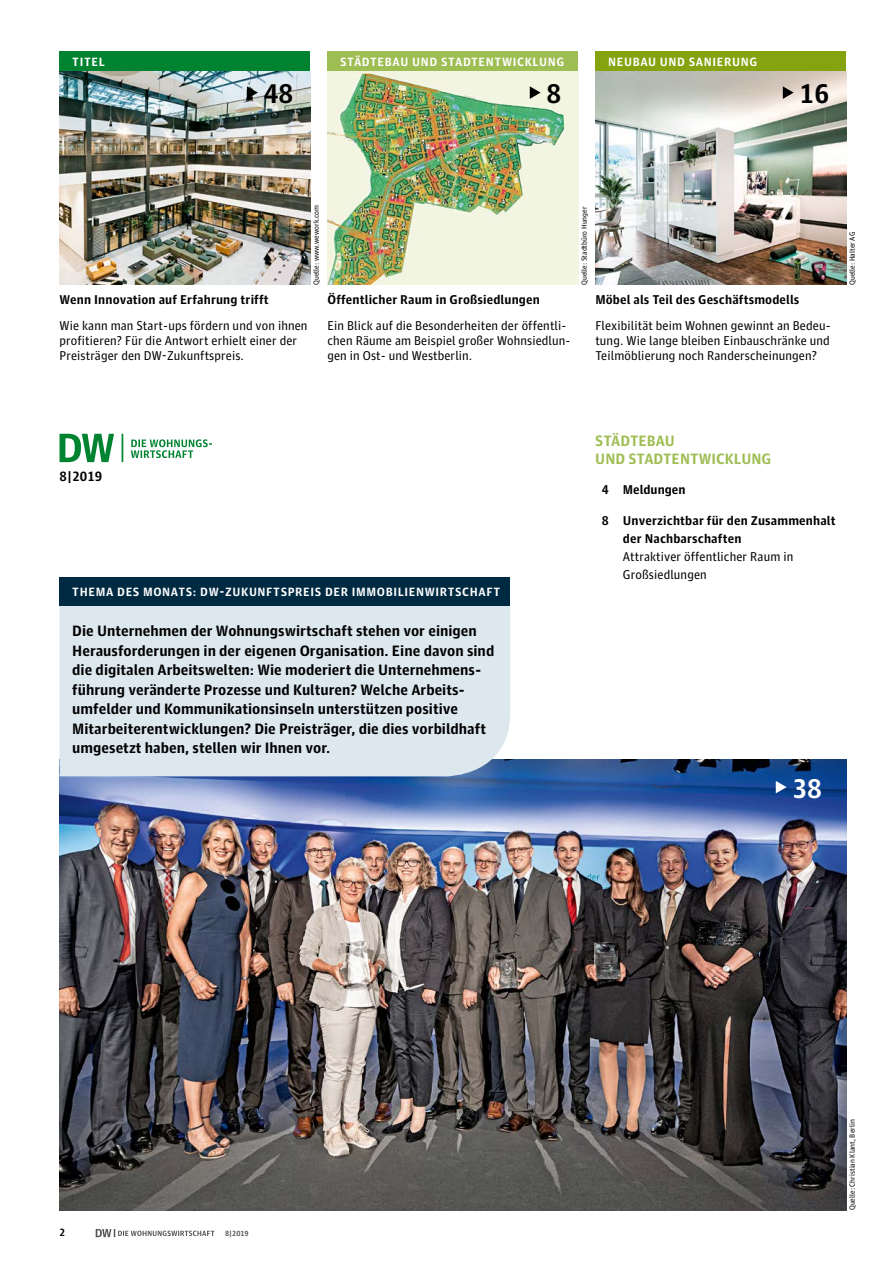
<style>
.page{position:relative;width:893px;height:1263px;background:#fff}
.page>*{position:absolute;margin:0;border:0;box-sizing:border-box;transform-origin:0 0}
.t1{font:700 27px "Guardian Agate Sans 1";color:#000}
.t2{font:700 27px "Guardian Agate Sans 1";color:#fff}
.t3{font:700 15px/19.5px "Guardian Agate Sans 1";color:#000}
.t4{font:700 15px/18px "Guardian Agate Sans 1";color:#9ebd52}
.t5{font:700 13.5px "Guardian Agate Sans 1";color:#000}
.t6{font:12.75px/15px "Guardian Agate Sans 1";letter-spacing:.01em;color:#000}
.t7{font:700 12.75px/18px "Guardian Agate Sans 1";letter-spacing:.01em;color:#000}
.t8{font:700 12px "Guardian Agate Sans 1";letter-spacing:.05em;color:#fff}
.t9{font:700 10.5px "Guardian Agate Sans 1";color:#000}
.t10{font:7.5px "Guardian Agate Sans 1";color:#000}
.t11{font:700 7.5px "Guardian Agate Sans 1";color:#565655}
</style>
<div class="page">
<svg style="left:96px;top:1229px;width:118px;height:8px"></svg>
<svg style="left:122px;top:434px;width:1px;height:28px"></svg>
<svg style="left:131px;top:439px;width:81px;height:19px"></svg>
<svg style="left:60px;top:434px;width:54px;height:28px"></svg>
<div style="left:60px;top:51px;width:250px;height:20px;background:#008331"></div>
<div style="left:327px;top:51px;width:251px;height:20px;background:#9ebd52"></div>
<div style="left:595px;top:51px;width:251px;height:20px;background:#84a30e"></div>
<img style="left:60px;top:71px;width:250px;height:214px">
<img style="left:60px;top:759px;width:786px;height:451px">
<img style="left:595px;top:71px;width:251px;height:214px">
<img style="left:327px;top:71px;width:251px;height:214px">
<svg style="left:530px;top:86px;width:11px;height:13px"></svg>
<svg style="left:247px;top:86px;width:11px;height:13px"></svg>
<svg style="left:783px;top:86px;width:11px;height:13px"></svg>
<div style="left:60px;top:606px;width:450px;height:170px;background:#dce7ee"></div>
<div style="left:60px;top:577px;width:450px;height:29px;background:#002a41"></div>
<svg style="left:776px;top:781px;width:11px;height:12px"></svg>
<p class="t8" style="left:72px;top:53px;width:34px">TITEL</p>
<p class="t8" style="left:340px;top:53px;width:226px">STÄDTEBAU UND STADTENTWICKLUNG</p>
<p class="t8" style="left:608px;top:53px;width:151px">NEUBAU UND SANIERUNG</p>
<h1 class="t1" style="left:264px;top:76px;width:31px">48</h1>
<h1 class="t1" style="left:546px;top:76px;width:16px">8</h1>
<h1 class="t1" style="left:799px;top:76px;width:31px">16</h1>
<p class="t10" style="left:311px;top:285px;width:82px;rotate:-90deg">Quelle: www.wework.com</p>
<p class="t10" style="left:579px;top:285px;width:80px;rotate:-90deg">Quelle: Stadtbüro Hunger</p>
<p class="t7" style="left:60px;top:290px;width:211px">Wenn Innovation auf Erfahrung trifft</p>
<p class="t6" style="left:60px;top:317px;width:249px">Wie kann man Start-ups fördern und von ihnen profitieren? Für die Antwort erhielt einer der<br>Preisträger den DW-Zukunftspreis.</p>
<p class="t7" style="left:327px;top:290px;width:214px">Öffentlicher Raum in Großsiedlungen</p>
<p class="t6" style="left:327px;top:317px;width:245px">Ein Blick auf die Besonderheiten der öffentli&shy;chen Räume am Beispiel großer Wohnsiedlun&shy;gen in Ost- und Westberlin.</p>
<p class="t7" style="left:595px;top:290px;width:206px">Möbel als Teil des Geschäftsmodells</p>
<p class="t6" style="left:595px;top:317px;width:237px;text-align:justify">Flexibilität beim Wohnen gewinnt an Bedeu&shy;tung. Wie lange bleiben Einbauschränke und Teilmöblierung noch Randerscheinungen?</p>
<p class="t10" style="left:847px;top:285px;width:55px;rotate:-90deg">Quelle: Halter AG</p>
<p class="t5" style="left:60px;top:467px;width:44px">8 | 2019</p>
<p class="t8" style="left:72px;top:583px;width:429px">THEMA DES MONATS: DW-ZUKUNFTSPREIS DER IMMOBILIENWIRTSCHAFT</p>
<p class="t3" style="left:72px;top:620px;width:424px">Die Unternehmen der Wohnungswirtschaft stehen vor einigen Herausforderungen in der eigenen Organisation. Eine davon sind die digitalen Arbeitswelten: Wie moderiert die Unternehmens&shy;führung veränderte Prozesse und Kulturen? Welche Arbeits&shy;umfelder und Kommunikationsinseln unterstützen positive Mitarbeiterentwicklungen? Die Preisträger, die dies vorbildhaft umgesetzt haben, stellen wir Ihnen vor.</p>
<p class="t4" style="left:595px;top:431px;width:177px">STÄDTEBAU<br>UND STADTENTWICKLUNG</p>
<p class="t7" style="left:602px;top:480px;width:85px">4 Meldungen</p>
<p class="t7" style="left:623px;top:510px;width:214px;text-indent:-21px">8 Unverzichtbar für den Zusammenhalt der Nachbarschaften</p>
<p class="t6" style="left:623px;top:546px;width:172px;line-height:18px">Attraktiver öffentlicher Raum in<br>Großsiedlungen</p>
<h1 class="t2" style="left:792px;top:770px;width:31px">38</h1>
<p class="t9" style="left:60px;top:1225px;width:7px">2</p>
<p class="t11" style="left:225px;top:1228px;width:25px">8 | 2019</p>
<p class="t10" style="left:847px;top:1210px;width:92px;rotate:-90deg">Quelle: Christian Klant, Berlin</p>
</div>
